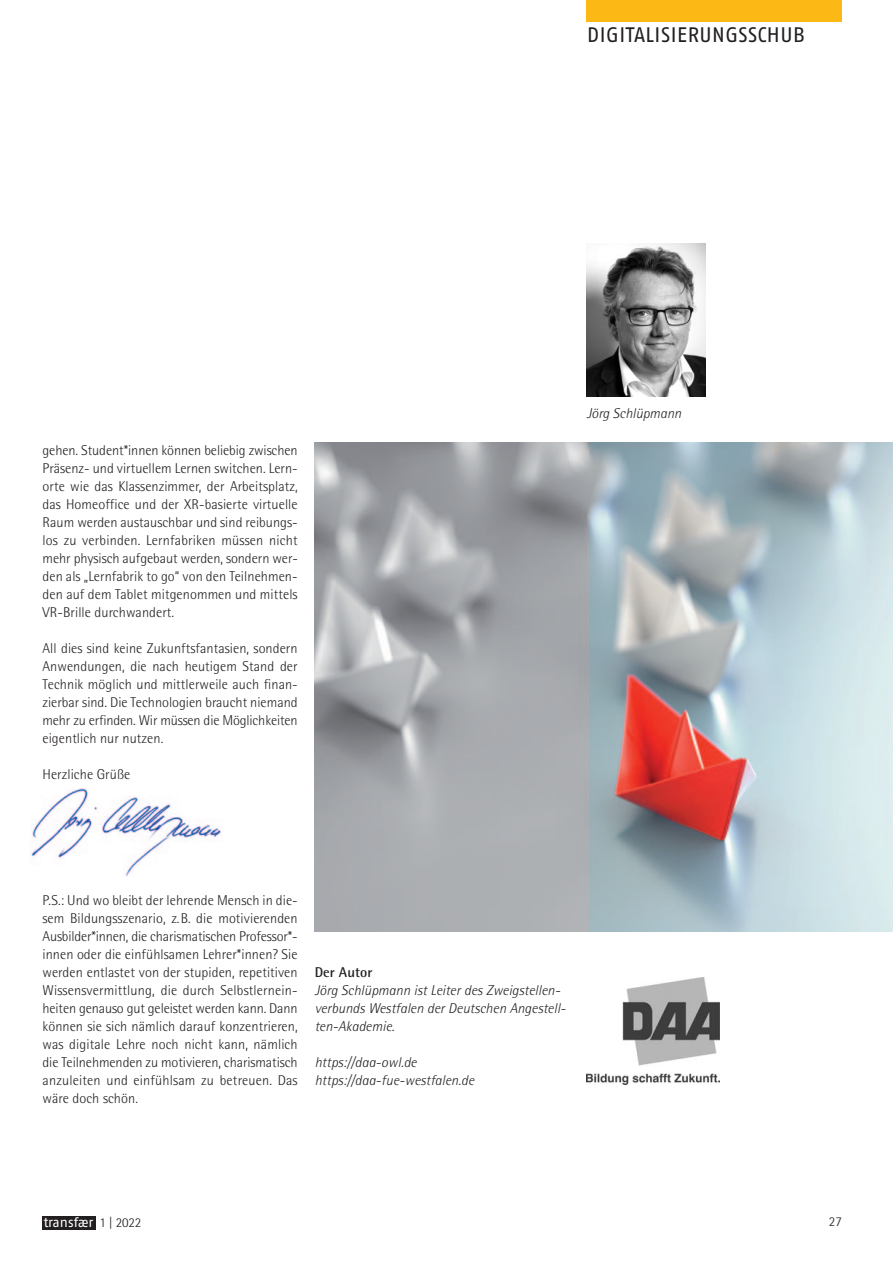
<style>
.page{position:relative;width:893px;height:1263px;background:#fff}
.page>*{position:absolute;margin:0;border:0;box-sizing:border-box;transform-origin:0 0}
.t1{font:21px "Fago No Regular Caps";letter-spacing:-.005em;color:#231f20}
.t2{font:300 14.25px/18px "Rotis Semi Sans";letter-spacing:.005em;color:#231f20;text-align:justify}
.t3{font:italic 300 14.25px/18px "Rotis Semi Sans";letter-spacing:.005em;color:#231f20}
.t4{font:700 14.25px "Rotis Semi Sans";letter-spacing:.005em;color:#231f20}
.t5{font:13.5px "Fago No";color:#fff}
.t6{font:300 13.5px "Rotis Semi Sans";color:#231f20}
.s1{font-family:"Rotis Semi Sans";font-weight:300;color:#231f20}
</style>
<div class="page">
<img style="left:315px;top:442px;width:578px;height:489px">
<img style="left:31px;top:788px;width:190px;height:89px">
<div style="left:43px;top:1216px;width:53px;height:13px;background:#231f20"></div>
<div style="left:587px;top:0;width:255px;height:21px;background:#fcb814"></div>
<img style="left:587px;top:243px;width:119px;height:153px">
<img style="left:587px;top:977px;width:132px;height:108px">
<h1 class="t1" style="left:587px;top:23px;width:220px">DIGITALISIERUNGSSCHUB</h1>
<p class="t2" style="left:43px;top:441px;width:257px">gehen. Student*innen können beliebig zwischen Präsenz- und virtuellem Lernen switchen. Lern&shy;orte wie das Klassenzimmer, der Arbeitsplatz, das Homeoffice und der XR-basierte virtuelle Raum werden austauschbar und sind reibungs&shy;los zu verbinden. Lernfabriken müssen nicht mehr physisch aufgebaut werden, sondern wer&shy;den als „Lernfabrik to go“ von den Teilnehmen&shy;den auf dem Tablet mitgenommen und mittels VR-Brille durchwandert.</p>
<p class="t2" style="left:43px;top:639px;width:257px">All dies sind keine Zukunftsfantasien, sondern Anwendungen, die nach heutigem Stand der Technik möglich und mittlerweile auch finan&shy;zierbar sind. Die Technologien braucht niemand mehr zu erfinden. Wir müssen die Möglichkeiten eigentlich nur nutzen.</p>
<p class="t2" style="left:43px;top:765px;width:89px">Herzliche Grüße</p>
<p class="t3" style="left:587px;top:404px;width:96px">Jörg Schlüpmann</p>
<p class="t2" style="left:43px;top:891px;width:257px">P.S.: Und wo bleibt der lehrende Mensch in die&shy;sem Bildungsszenario, z.B. die motivierenden Ausbilder*innen, die charismatischen Professor* - innen oder die einfühlsamen Lehrer*innen? Sie werden entlastet von der stupiden, repetitiven Wissensvermittlung, die durch Selbstlernein&shy;heiten genauso gut geleistet werden kann. Dann können sie sich nämlich darauf konzentrieren, was digitale Lehre noch nicht kann, nämlich die Teilnehmenden zu motivieren, charismatisch anzuleiten und einfühlsam zu betreuen. Das wäre doch schön.</p>
<p class="t4" style="left:315px;top:963px;width:59px">Der Autor</p>
<p class="t3" style="left:315px;top:981px;width:253px">Jörg Schlüpmann ist Leiter des Zweigstellen&shy;verbunds Westfalen der Deutschen Angestell&shy;ten-Akademie.</p>
<p class="t3" style="left:315px;top:1053px;width:161px">https://daa-owl.de https://daa-fue-westfalen.de</p>
<p class="t5" style="left:44px;top:1215px;width:99px">transfær <span class="s1">1 | 2022</span></p>
<p class="t6" style="left:829px;top:1213px;width:15px">27</p>
</div>
